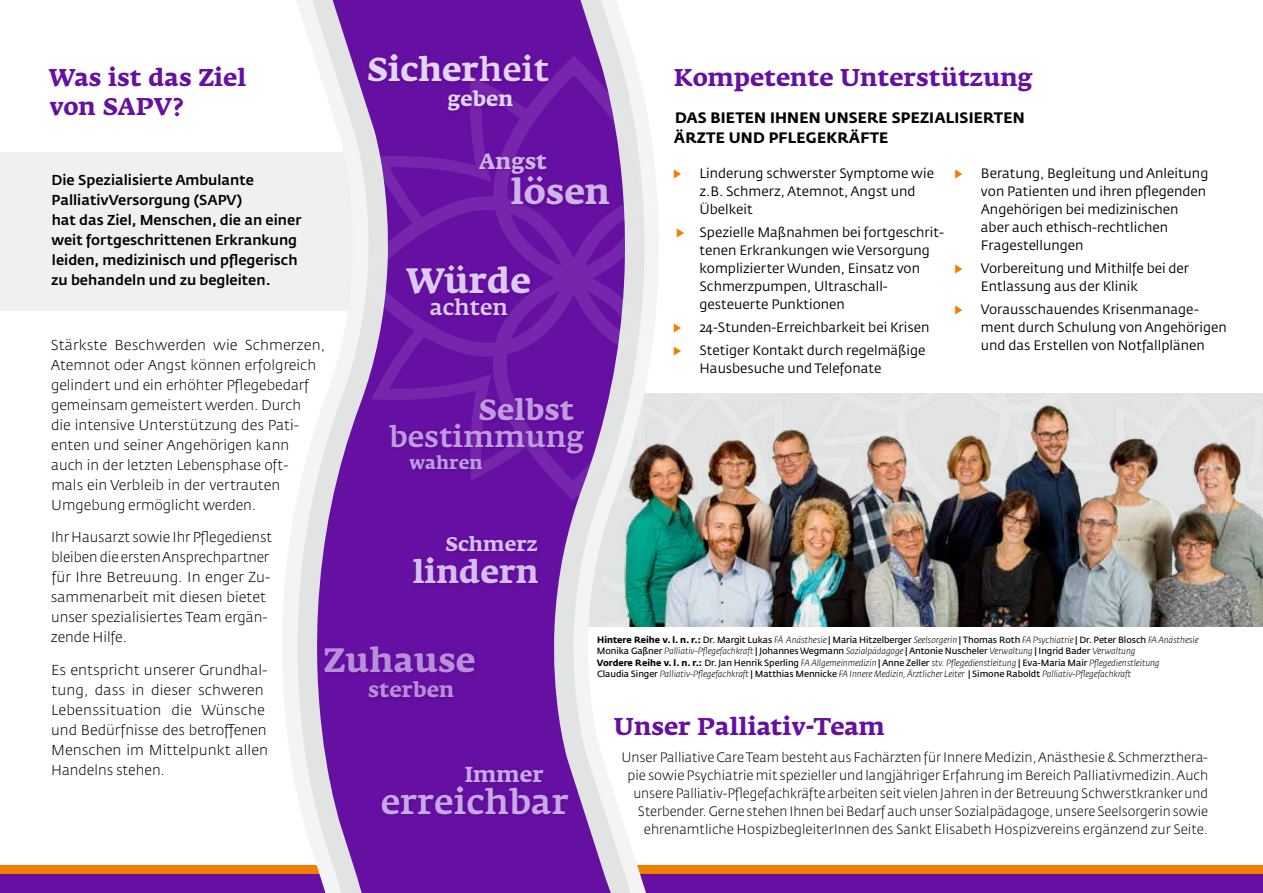
<style>
.page{position:relative;width:1263px;height:893px;background:#fff}
.page>*{position:absolute;margin:0;border:0;box-sizing:border-box;transform-origin:0 0}
.t1{font:700 34.95px "Fedra Serif A";color:#ddcaf4}
.t2{font:700 34.95px "Fedra Serif A";color:#cfb4ec}
.t3{font:500 34.35px "Fedra Serif A";color:#c8a8e8}
.t4{font:700 33.45px "Fedra Serif A";color:#b88edd}
.t5{font:700 33px "Fedra Serif A";color:#e3d5f7}
.t6{font:700 31.65px "Fedra Serif A";color:#d6bff0}
.t7{font:500 29.1px "Fedra Serif A";color:#c09be2}
.t8{font:700 29.1px "Fedra Serif A";color:#c09be2}
.t9{font:700 24px/28.8px "Fedra Serif A";color:#660fa3}
.t10{font:700 21.9px "Fedra Serif A";color:#cfb4ec}
.t11{font:500 21.75px "Fedra Serif A";color:#ddcaf4}
.t12{font:700 21.45px "Fedra Serif A";color:#c8a8e8}
.t13{font:700 21px "Fedra Serif A";color:#b88edd}
.t14{font:700 20.55px "Fedra Serif A";color:#e3d5f7}
.t15{font:700 19.8px "Fedra Serif A";color:#d6bff0}
.t16{font:700 18.15px "Fedra Serif A";color:#c09be2}
.t17{font:700 15px/20px "Fedra Sans Std";letter-spacing:.01em;color:#000}
.t18{font:300 14.25px/20px "Fedra Sans Std";color:#000}
.t19{font:500 14.25px/20px "Fedra Sans Std";color:#000}
.t20{font:13.5px/18px "Fedra Sans Std";color:#000}
.t21{font:300 13.5px/18px "Fedra Sans Std";color:#000;text-align:right}
.t22{font:13.5px "Fedra Sans Std";color:#f27e00}
.t23{font:italic 300 9px/10.8px "Fedra Sans Std";letter-spacing:-.01em;color:#000}
.t24{font:9px/10.8px "Fedra Sans Std";letter-spacing:-.01em;color:#000}
.s1{font-weight:500}
.s2{color:#f27e00}
.s3{font-weight:700}
.s4{font-weight:300;font-style:italic}
.s5{font-weight:700;font-style:normal}
.s6{font-weight:400;font-style:normal}
</style>
<div class="page">
<div style="left:0;top:866px;width:1263px;height:9px;background:#f27e00"></div>
<div style="left:0;top:875px;width:1263px;height:18px;background:#660fa3"></div>
<div style="left:0;top:153px;width:369px;height:158px;background:#f0f0f0"></div>
<img style="left:681px;top:393px;width:582px;height:234px">
<svg style="left:260px;top:152px;width:421px;height:723px"></svg>
<svg style="left:282px;top:0;width:378px;height:893px"></svg>
<div style="left:380px;top:764px;width:192px;height:54px;background:#000;opacity:.15"></div>
<svg style="left:351px;top:56px;width:445px;height:444px"></svg>
<div style="left:411px;top:534px;width:131px;height:54px;background:#000;opacity:.15"></div>
<div style="left:387px;top:396px;width:201px;height:78px;background:#000;opacity:.15"></div>
<div style="left:322px;top:644px;width:157px;height:58px;background:#000;opacity:.15"></div>
<div style="left:366px;top:51px;width:187px;height:63px;background:#000;opacity:.15"></div>
<div style="left:404px;top:262px;width:130px;height:57px;background:#000;opacity:.15"></div>
<div style="left:476px;top:150px;width:138px;height:59px;background:#000;opacity:.15"></div>
<svg style="left:358px;top:881px;width:253px;height:12px"></svg>
<h3 class="t5" style="left:367px;top:50px;width:184px">Sicher<span class="s1">heit</span></h3>
<h3 class="t14" style="left:448px;top:87px;width:67px">geben</h3>
<h3 class="t9" style="left:49px;top:64px;width:199px">Was ist das Ziel von SAPV?</h3>
<h3 class="t9" style="left:674px;top:64px;width:360px">Kompetente Unterstützung</h3>
<p class="t17" style="left:674px;top:108px;width:352px">DAS BIETEN IHNEN UNSERE SPEZIALISIERTEN<br>ÄRZTE UND PFLEGEKRÄFTE</p>
<p class="t22" style="left:672px;top:165px;width:10px">▶</p>
<p class="t20" style="left:699px;top:164px;width:236px">Linderung schwerster Symptome wie z.B. Schmerz, Atemnot, Angst und<br>Übelkeit</p>
<p class="t20" style="left:699px;top:224px;width:246px;text-indent:-24px"><span class="s2">▶</span> Spezielle Maßnahmen bei fortgeschrit&shy;tenen Erkrankungen wie Versorgung komplizierter Wunden, Einsatz von Schmerzpumpen, Ultraschall&shy;gesteuerte Punktionen</p>
<p class="t22" style="left:672px;top:319px;width:10px">▶</p>
<p class="t20" style="left:699px;top:319px;width:231px">24-Stunden-Erreichbarkeit bei Krisen</p>
<p class="t22" style="left:672px;top:342px;width:10px">▶</p>
<p class="t20" style="left:699px;top:342px;width:228px">Stetiger Kontakt durch regelmäßige<br>Hausbesuche und Telefonate</p>
<h3 class="t10" style="left:479px;top:149px;width:70px">Angst</h3>
<h1 class="t2" style="left:510px;top:172px;width:101px">lösen</h1>
<p class="t22" style="left:954px;top:165px;width:10px">▶</p>
<p class="t20" style="left:981px;top:164px;width:229px">Beratung, Begleitung und Anleitung von Patienten und ihren pflegenden<br>Angehörigen bei medizinischen aber auch ethisch-rechtlichen<br>Fragestellungen</p>
<p class="t22" style="left:954px;top:260px;width:10px">▶</p>
<p class="t20" style="left:981px;top:259px;width:210px">Vorbereitung und Mithilfe bei der<br>Entlassung aus der Klinik</p>
<p class="t22" style="left:954px;top:301px;width:10px">▶</p>
<p class="t20" style="left:981px;top:301px;width:247px">Vorausschauendes Krisenmanage&shy;ment durch Schulung von Angehörigen und das Erstellen von Notfallplänen</p>
<p class="t19" style="left:51px;top:170px;width:252px">Die Spezialisierte Ambulante PalliativVersorgung (SAPV)<br>hat das Ziel, Menschen, die an einer weit fortgeschrittenen Erkrankung leiden, medizinisch und pflegerisch zu behandeln und zu begleiten.</p>
<h1 class="t1" style="left:406px;top:260px;width:126px">Würde</h1>
<h3 class="t11" style="left:430px;top:295px;width:80px">achten</h3>
<p class="t18" style="left:51px;top:335px;width:276px">Stärkste Beschwerden wie Schmerzen, Atemnot oder Angst können erfolgreich gelindert und ein erhöhter Pflegebedarf gemeinsam gemeistert werden. Durch<br>die intensive Unterstützung des Pati&shy;enten und seiner Angehörigen kann<br>auch in der letzten Lebensphase oft-<br>mals ein Verbleib in der vertrauten Umgebung ermöglicht werden.</p>
<p class="t18" style="left:51px;top:527px;width:223px">Ihr Hausarzt sowie Ihr Pflegedienst bleiben die ersten Ansprechpartner für Ihre Betreuung. In enger Zu&shy;sammenarbeit mit diesen bietet unser spezialisiertes Team ergän&shy;zende Hilfe.</p>
<p class="t18" style="left:51px;top:660px;width:219px">Es entspricht unserer Grundhal&shy;tung, dass in dieser schweren<br>Lebenssituation die Wünsche und Bedürfnisse des betroffenen<br>Menschen im Mittelpunkt allen<br>Handelns stehen.</p>
<h3 class="t8" style="left:478px;top:393px;width:97px">Selbst</h3>
<h3 class="t7" style="left:389px;top:420px;width:197px">bestimmung</h3>
<p class="t16" style="left:409px;top:452px;width:75px">wahren</p>
<h3 class="t15" style="left:446px;top:533px;width:94px">Schmerz</h3>
<h3 class="t6" style="left:412px;top:553px;width:128px">lindern</h3>
<p class="t24" style="left:597px;top:635px;width:603px"><span class="s3">Hintere Reihe v. l. n. r.:</span> Dr. Margit Lukas <span class="s4">FÄ Anästhesie</span> | Maria Hitzelberger <span class="s4">Seelsorgerin</span> | Thomas Roth <span class="s4">FA Psychiatrie</span> | Dr. Peter Blosch <span class="s4">FA Anästhesie<br></span>Monika Gaßner <span class="s4">Palliativ-Pflegefachkraft</span> | Johannes Wegmann <span class="s4">Sozialpädagoge</span> | Antonie Nuscheler <span class="s4">Verwaltung</span> | Ingrid Bader <span class="s4">Verwaltung</span></p>
<p class="t23" style="left:597px;top:658px;width:564px"><span class="s5">Vordere Reihe v. l. n. r.:</span> <span class="s6">Dr. Jan Henrik Sperling</span> FA Allgemeinmedizin <span class="s6">| Anne Zeller</span> stv. Pflegedienstleitung <span class="s6">| Eva-Maria Mair</span> Pflegedienstleitung<br><span class="s6">Claudia Singer</span> Palliativ-Pflegefachkraft <span class="s6">| Matthias Mennicke</span> FA Innere Medizin, Ärztlicher Leiter <span class="s6">| Simone Raboldt</span> Palliativ-Pflegefachkraft</p>
<h3 class="t4" style="left:323px;top:641px;width:153px">Zuhause</h3>
<h3 class="t13" style="left:368px;top:678px;width:88px">sterben</h3>
<h3 class="t9" style="left:614px;top:713px;width:272px">Unser Palliativ-Team</h3>
<p class="t21" style="left:621px;top:748px;width:588px">Unser Palliative Care Team besteht aus Fachärzten für Innere Medizin, Anästhesie &amp; Schmerzthera&shy;pie sowie Psychiatrie mit spezieller und langjähriger Erfahrung im Bereich Palliativmedizin. Auch unsere Palliativ-Pflegefachkräfte arbeiten seit vielen Jahren in der Betreuung Schwerstkranker und Sterbender. Gerne stehen Ihnen bei Bedarf auch unser Sozialpädagoge, unsere Seelsorgerin sowie ehrenamtliche HospizbegleiterInnen des Sankt Elisabeth Hospizvereins ergänzend zur Seite.</p>
<h3 class="t12" style="left:465px;top:762px;width:80px">Immer</h3>
<h2 class="t3" style="left:381px;top:782px;width:189px">erreichbar</h2>
</div>
